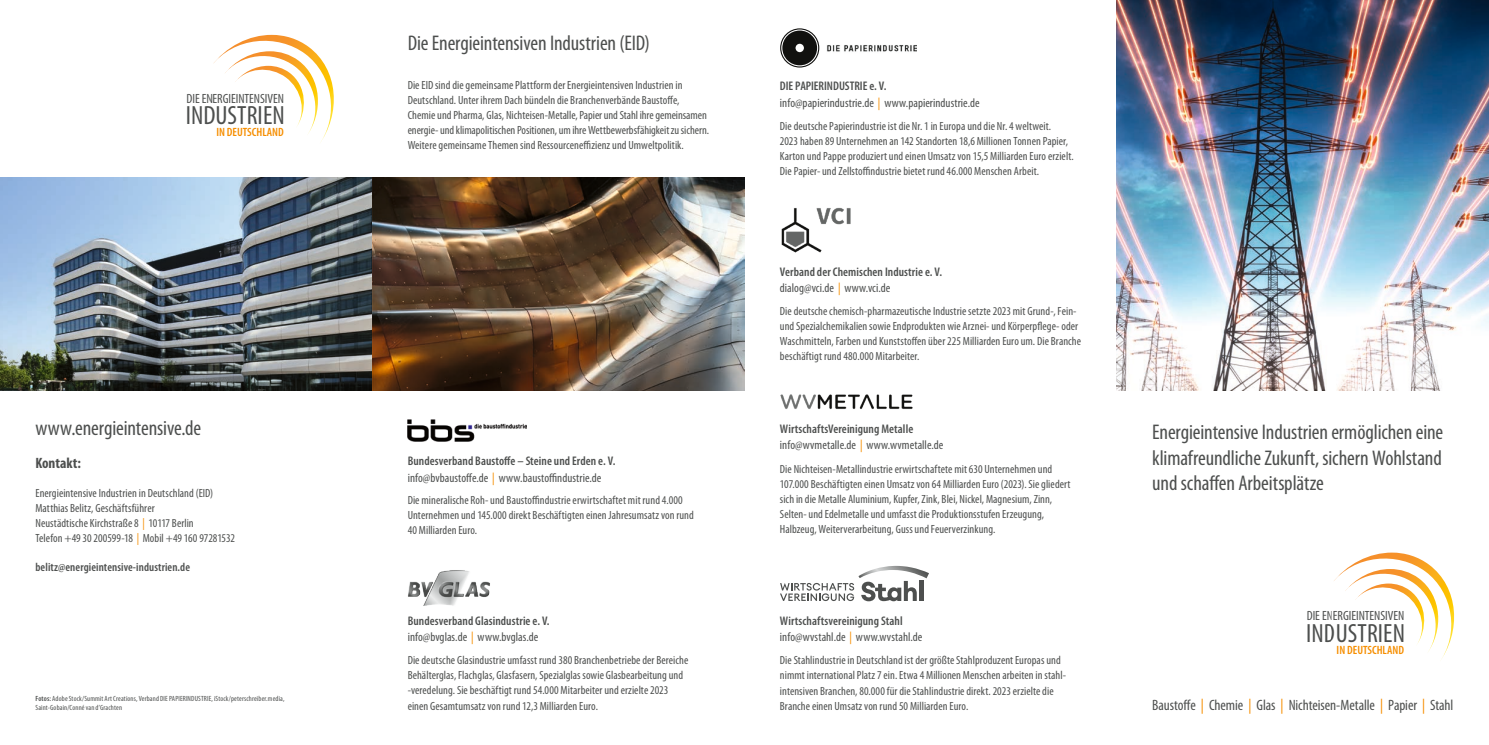
<style>
.page{position:relative;width:1489px;height:745px;background:#fff}
.page>*{position:absolute;margin:0;border:0;box-sizing:border-box;transform-origin:0 0}
.t1{font:condensed 26.38px "Myriad Pro";letter-spacing:.005em;color:#4d4f4e}
.t2{font:condensed 21.25px/25.5px "Myriad Pro";letter-spacing:-.005em;color:#4d4f4e;text-align:justify}
.t3{font:condensed 15px "Myriad Pro";letter-spacing:-.005em;color:#4d4f4e}
.t4{font:700 condensed 15px "Myriad Pro";color:#4d4f4e}
.t5{font:condensed 13.38px "Myriad Pro";letter-spacing:-.005em;color:#4d4f4e}
.t6{font:condensed 12.5px/16.2px "Myriad Pro";letter-spacing:.005em;color:#4d4f4e}
.t7{font:600 condensed 12.5px/16.2px "Myriad Pro";letter-spacing:.005em;color:#4d4f4e}
.t8{font:600 condensed 12px "Myriad Pro";color:#f68e00}
.t9{font:condensed 11.88px/15px "Myriad Pro";letter-spacing:.005em;color:#4d4f4e}
.t10{font:600 condensed 11.88px "Myriad Pro";letter-spacing:.01em;color:#4d4f4e}
.t11{font:condensed 7.5px/9px "Myriad Pro";letter-spacing:.02em;color:#4d4f4e}
.s1{font-weight:600}
.s2{color:#f68e00}
.s3{font-weight:400}
.s4{font-weight:400;color:#f68e00}
</style>
<div class="page">
<svg style="left:780px;top:28px;width:39px;height:39px"></svg>
<img style="left:408px;top:570px;width:82px;height:36px">
<img style="left:827px;top:45px;width:89px;height:7px">
<img style="left:781px;top:207px;width:70px;height:46px">
<img style="left:1116px;top:0;width:372px;height:390px">
<img style="left:0;top:177px;width:744px;height:213px">
<img style="left:407px;top:419px;width:119px;height:23px">
<svg style="left:213px;top:34px;width:121px;height:109px"></svg>
<svg style="left:1334px;top:552px;width:121px;height:108px"></svg>
<img style="left:780px;top:394px;width:133px;height:15px">
<svg style="left:780px;top:565px;width:149px;height:36px"></svg>
<hr style="left:919px;top:580px;width:4px;height:20px;background:#4d4f4e">
<svg style="left:781px;top:29px;width:37px;height:37px"></svg>
<div style="left:782px;top:31px;width:35px;height:34px;background:#11110f;border-radius:50%"></div>
<div style="left:795px;top:44px;width:8px;height:8px;background:#fff;border-radius:50%"></div>
<h2 class="t2" style="left:407px;top:30px;width:244px">Die Energieintensiven Industrien (EID)</h2>
<p class="t5" style="left:186px;top:90px;width:99px">DIE ENERGIEINTENSIVEN</p>
<h1 class="t1" style="left:186px;top:99px;width:100px">INDUSTRIEN</h1>
<p class="t8" style="left:216px;top:125px;width:69px">IN DEUTSCHLAND</p>
<p class="t9" style="left:407px;top:77px;width:303px">Die EID sind die gemeinsame Plattform der Energieintensiven Industrien in Deutschland. Unter ihrem Dach bündeln die Branchenverbände Baustoffe, Chemie und Pharma, Glas, Nichteisen-Metalle, Papier und Stahl ihre gemeinsamen energie- und klimapolitischen Positionen, um ihre Wettbewerbsfähigkeit zu sichern.<br>Weitere gemeinsame Themen sind Ressourceneffizienz und Umweltpolitik.</p>
<p class="t6" style="left:780px;top:78px;width:201px"><span class="s1">DIE PAPIERINDUSTRIE e. V. </span>info@papierindustrie.de <span class="s2">|</span> www.papierindustrie.de</p>
<p class="t9" style="left:780px;top:118px;width:295px">Die deutsche Papierindustrie ist die Nr. 1 in Europa und die Nr. 4 weltweit.<br>2023 haben 89 Unternehmen an 142 Standorten 18,6 Millionen Tonnen Papier, Karton und Pappe produziert und einen Umsatz von 15,5 Milliarden Euro erzielt.<br>Die Papier- und Zellstoffindustrie bietet rund 46.000 Menschen Arbeit.</p>
<p class="t7" style="left:780px;top:263px;width:164px">Verband der Chemischen Industrie e. V. <span class="s3">dialog@vci.de</span> <span class="s4">|</span> <span class="s3">www.vci.de</span></p>
<p class="t9" style="left:780px;top:303px;width:303px">Die deutsche chemisch-pharmazeutische Industrie setzte 2023 mit Grund-, Fein&shy;und Spezialchemikalien sowie Endprodukten wie Arznei- und Körperpflege- oder Waschmitteln, Farben und Kunststoffen über 225 Milliarden Euro um. Die Branche beschäftigt rund 480.000 Mitarbeiter.</p>
<h2 class="t2" style="left:35px;top:415px;width:167px">www.energieintensive.de</h2>
<p class="t4" style="left:35px;top:453px;width:47px">Kontakt:</p>
<p class="t9" style="left:35px;top:485px;width:201px">Energieintensive Industrien in Deutschland (EID)<br>Matthias Belitz, Geschäftsführer<br>Neustädtische Kirchstraße 8 <span class="s2">|</span> 10117 Berlin<br>Telefon +49 30 200599-18 <span class="s2">|</span> Mobil +49 160 97281532</p>
<p class="t10" style="left:35px;top:559px;width:156px">belitz@energieintensive-industrien.de</p>
<p class="t6" style="left:407px;top:452px;width:209px"><span class="s1">Bundesverband Baustoffe – Steine und Erden e. V. </span>info@bvbaustoffe.de <span class="s2">|</span> www.baustoffindustrie.de</p>
<p class="t9" style="left:407px;top:492px;width:288px">Die mineralische Roh- und Baustoffindustrie erwirtschaftet mit rund 4.000<br>Unternehmen und 145.000 direkt Beschäftigten einen Jahresumsatz von rund<br>40 Milliarden Euro.</p>
<p class="t6" style="left:780px;top:420px;width:165px"><span class="s1">WirtschaftsVereinigung Metalle </span>info@wvmetalle.de <span class="s2">|</span> www.wvmetalle.de</p>
<p class="t9" style="left:780px;top:461px;width:292px">Die Nichteisen-Metallindustrie erwirtschaftete mit 630 Unternehmen und 107.000 Beschäftigten einen Umsatz von 64 Milliarden Euro (2023). Sie gliedert sich in die Metalle Aluminium, Kupfer, Zink, Blei, Nickel, Magnesium, Zinn, Selten- und Edelmetalle und umfasst die Produktionsstufen Erzeugung, Halbzeug, Weiterverarbeitung, Guss und Feuerverzinkung.</p>
<h2 class="t2" style="left:1152px;top:419px;width:292px">Energieintensive Industrien ermöglichen eine klimafreundliche Zukunft, sichern Wohlstand und schaffen Arbeitsplätze</h2>
<p class="t7" style="left:407px;top:612px;width:143px">Bundesverband Glasindustrie e. V. <span class="s3">info@bvglas.de</span> <span class="s4">|</span> <span class="s3">www.bvglas.de</span></p>
<p class="t6" style="left:780px;top:612px;width:144px"><span class="s1">Wirtschaftsvereinigung Stahl </span>info@wvstahl.de <span class="s2">|</span> www.wvstahl.de</p>
<p class="t5" style="left:1306px;top:607px;width:99px">DIE ENERGIEINTENSIVEN</p>
<h1 class="t1" style="left:1305px;top:617px;width:100px">INDUSTRIEN</h1>
<p class="t8" style="left:1336px;top:642px;width:69px">IN DEUTSCHLAND</p>
<p class="t11" style="left:35px;top:693px;width:250px"><span class="s1">Fotos:</span> Adobe Stock/Summit Art Creations, Verband DIE PAPIERINDUSTRIE, iStock/peterschreiber.media,<br>Saint-Gobain/Conné van d’Grachten</p>
<p class="t9" style="left:407px;top:652px;width:282px">Die deutsche Glasindustrie umfasst rund 380 Branchenbetriebe der Bereiche Behälterglas, Flachglas, Glasfasern, Spezialglas sowie Glasbearbeitung und -veredelung. Sie beschäftigt rund 54.000 Mitarbeiter und erzielte 2023 einen Gesamtumsatz von rund 12,3 Milliarden Euro.</p>
<p class="t9" style="left:780px;top:652px;width:288px">Die Stahlindustrie in Deutschland ist der größte Stahlproduzent Europas und nimmt international Platz 7 ein. Etwa 4 Millionen Menschen arbeiten in stahl&shy;intensiven Branchen, 80.000 für die Stahlindustrie direkt. 2023 erzielte die Branche einen Umsatz von rund 50 Milliarden Euro.</p>
<p class="t3" style="left:1152px;top:695px;width:303px">Baustoffe <span class="s2">|</span> Chemie <span class="s2">|</span> Glas <span class="s2">|</span> Nichteisen-Metalle <span class="s2">|</span> Papier <span class="s2">|</span> Stahl</p>
</div>
